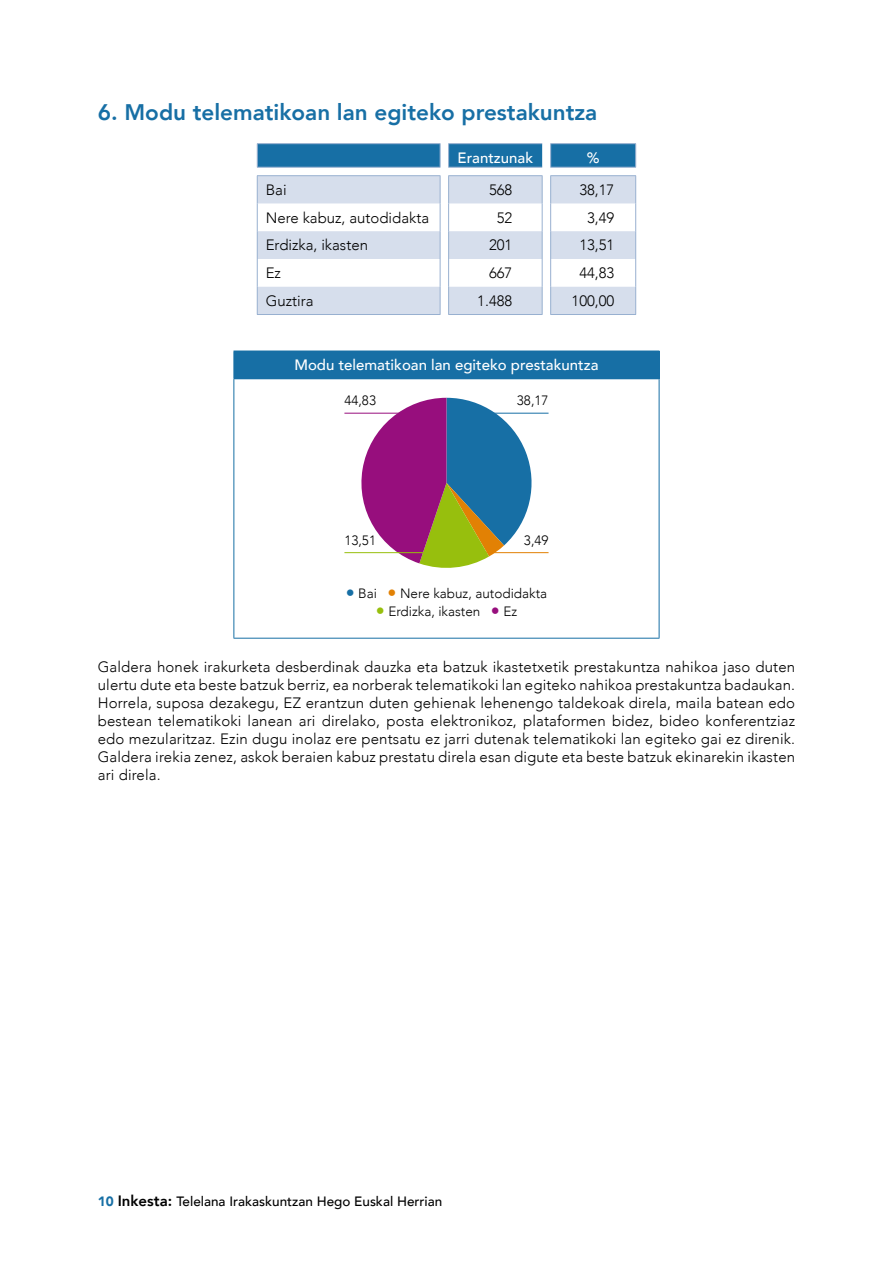
<style>
.page{position:relative;width:893px;height:1263px;background:#fff}
.page>*{position:absolute;margin:0;border:0;box-sizing:border-box;transform-origin:0 0}
.t1{font:800 22.5px "Avenir";color:#176fa5}
.t2{font:300 15px/18px "Avenir";color:#000;text-align:justify}
.t3{font:500 15px "Avenir";color:#fff}
.t4{font:300 13.5px "Avenir";color:#000}
.t5{font:500 13.5px "Avenir";color:#000}
.s1{font-size:18px;color:#176fa5}
.s2{font-size:18px;color:#e28104}
.s3{font-size:18px;color:#97bf0d}
.s4{font-size:18px;color:#970e7d}
.s5{font-weight:900;color:#176fa5}
.s6{font-weight:800;font-size:15px}
</style>
<div class="page">
<svg style="left:258px;top:176px;width:377px;height:138px;fill:#d6deec"></svg>
<svg style="left:257px;top:176px;width:1px;height:138px"></svg>
<svg style="left:440px;top:176px;width:1px;height:138px"></svg>
<svg style="left:448px;top:176px;width:1px;height:138px"></svg>
<svg style="left:542px;top:176px;width:1px;height:138px"></svg>
<svg style="left:550px;top:176px;width:1px;height:138px"></svg>
<svg style="left:635px;top:176px;width:1px;height:138px"></svg>
<hr style="left:257px;top:314px;width:183px;height:1px;background:#98b0d0">
<hr style="left:448px;top:314px;width:95px;height:1px;background:#98b0d0">
<hr style="left:550px;top:314px;width:86px;height:1px;background:#98b0d0">
<hr style="left:257px;top:143px;width:183px;height:1px;background:#98b0d0">
<hr style="left:257px;top:167px;width:183px;height:1px;background:#98b0d0">
<hr style="left:257px;top:175px;width:183px;height:1px;background:#98b0d0">
<hr style="left:448px;top:143px;width:94px;height:1px;background:#98b0d0">
<hr style="left:550px;top:143px;width:86px;height:1px;background:#98b0d0">
<svg style="left:257px;top:144px;width:379px;height:23px;background:#2476aa"></svg>
<hr style="left:448px;top:167px;width:94px;height:1px;background:#98b0d0">
<hr style="left:550px;top:167px;width:86px;height:1px;background:#98b0d0">
<hr style="left:448px;top:175px;width:95px;height:1px;background:#98b0d0">
<hr style="left:550px;top:175px;width:86px;height:1px;background:#98b0d0">
<div style="left:234px;top:351px;width:425px;height:28px;background:#176fa5"></div>
<hr style="left:233px;top:379px;width:1px;height:259px;background:#176fa5">
<hr style="left:659px;top:379px;width:1px;height:259px;background:#176fa5">
<hr style="left:233px;top:638px;width:426px;height:1px;background:#176fa5">
<svg style="left:233px;top:351px;width:1px;height:27px"></svg>
<svg style="left:659px;top:351px;width:1px;height:27px"></svg>
<hr style="left:233px;top:378px;width:426px;height:1px;background:#176fa5">
<hr style="left:469px;top:413px;width:80px;height:1px;background:#176fa5">
<hr style="left:469px;top:552px;width:80px;height:1px;background:#e28104">
<hr style="left:344px;top:413px;width:71px;height:1px;background:#970e7d">
<svg style="left:356px;top:398px;width:182px;height:170px"></svg>
<hr style="left:344px;top:552px;width:92px;height:1px;background:#97bf0d">
<h1 class="t1" style="left:98px;top:95px;width:501px">6. Modu telematikoan lan egiteko prestakuntza</h1>
<p class="t3" style="left:458px;top:145px;width:77px">Erantzunak</p>
<p class="t3" style="left:587px;top:145px;width:14px">%</p>
<p class="t2" style="left:266px;top:181px;width:22px">Bai</p>
<p class="t2" style="left:489px;top:181px;width:25px">568</p>
<p class="t2" style="left:579px;top:181px;width:37px">38,17</p>
<p class="t2" style="left:266px;top:209px;width:165px">Nere kabuz, autodidakta</p>
<p class="t2" style="left:497px;top:209px;width:17px">52</p>
<p class="t2" style="left:587px;top:209px;width:29px">3,49</p>
<p class="t2" style="left:266px;top:236px;width:104px">Erdizka, ikasten</p>
<p class="t2" style="left:489px;top:236px;width:25px">201</p>
<p class="t2" style="left:579px;top:236px;width:37px">13,51</p>
<p class="t2" style="left:266px;top:264px;width:17px">Ez</p>
<p class="t2" style="left:489px;top:264px;width:25px">667</p>
<p class="t2" style="left:579px;top:264px;width:37px">44,83</p>
<p class="t2" style="left:266px;top:292px;width:49px">Guztira</p>
<p class="t2" style="left:477px;top:292px;width:37px">1.488</p>
<p class="t2" style="left:572px;top:292px;width:44px">100,00</p>
<p class="t3" style="left:294px;top:352px;width:305px">Modu telematikoan lan egiteko prestakuntza</p>
<p class="t4" style="left:344px;top:392px;width:33px">44,83</p>
<p class="t4" style="left:344px;top:532px;width:33px">13,51</p>
<p class="t4" style="left:517px;top:392px;width:33px">38,17</p>
<p class="t4" style="left:524px;top:533px;width:26px">3,49</p>
<p class="t4" style="left:346px;top:585px;width:203px"><span class="s1">•</span> Bai <span class="s2">•</span> Nere kabuz, autodidakta</p>
<p class="t4" style="left:376px;top:603px;width:143px"><span class="s3">•</span> Erdizka, ikasten <span class="s4">•</span> Ez</p>
<p class="t2" style="left:98px;top:658px;width:699px">Galdera honek irakurketa desberdinak dauzka eta batzuk ikastetxetik prestakuntza nahikoa jaso duten ulertu dute eta beste batzuk berriz, ea norberak telematikoki lan egiteko nahikoa prestakuntza badaukan.<br>Horrela, suposa dezakegu, EZ erantzun duten gehienak lehenengo taldekoak direla, maila batean edo bestean telematikoki lanean ari direlako, posta elektronikoz, plataformen bidez, bideo konferentziaz edo mezularitzaz. Ezin dugu inolaz ere pentsatu ez jarri dutenak telematikoki lan egiteko gai ez direnik.<br>Galdera irekia zenez, askok beraien kabuz prestatu direla esan digute eta beste batzuk ekinarekin ikasten ari direla.</p>
<p class="t5" style="left:98px;top:1189px;width:346px"><span class="s5">10</span> <span class="s6">I</span><span class="s6">nkesta:</span> Telelana Irakaskuntzan Hego Euskal Herrian</p>
</div>
